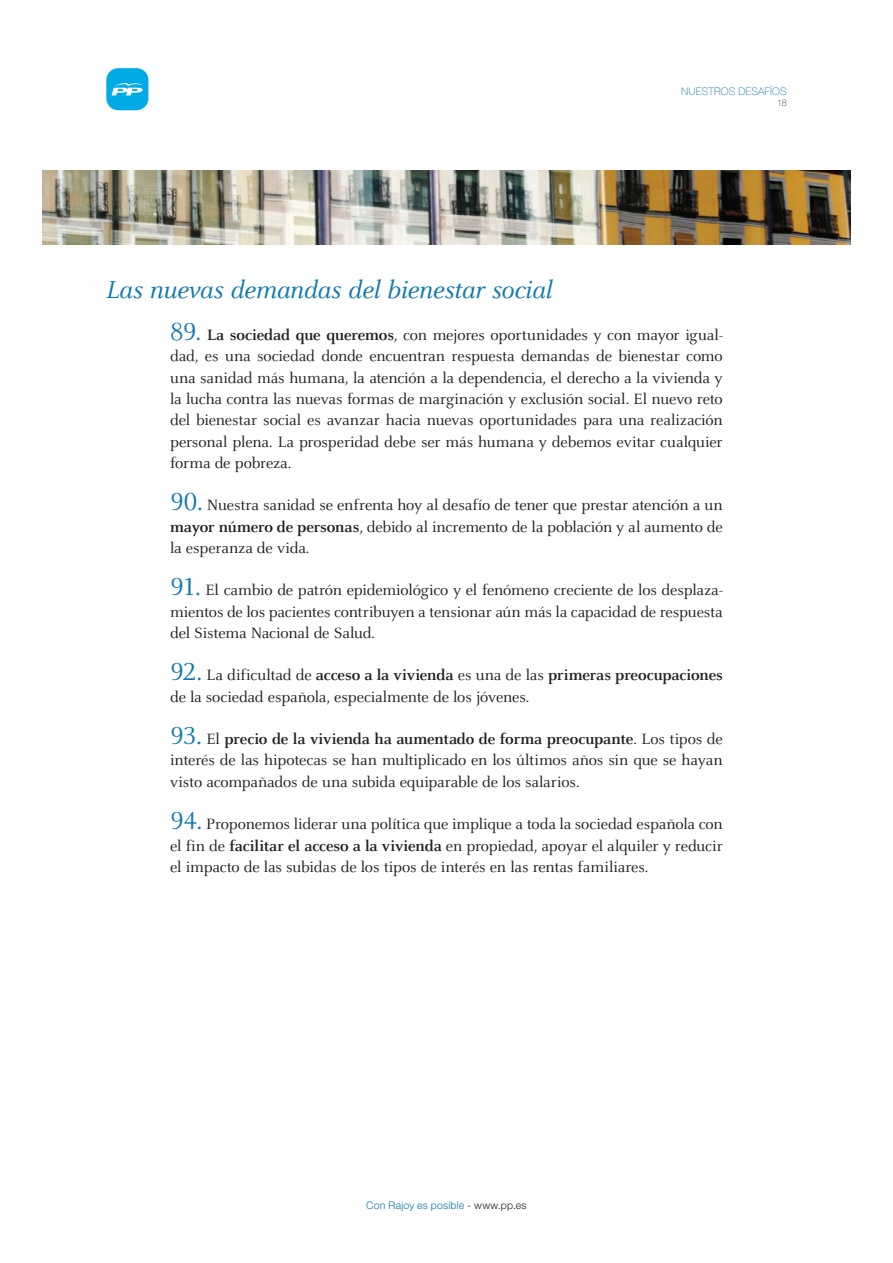
<style>
.page{position:relative;width:893px;height:1263px;background:#fff}
.page>*{position:absolute;margin:0;border:0;box-sizing:border-box;transform-origin:0 0}
.t1{font:italic 27px "Celeste";letter-spacing:-.01em;color:#0e78ad}
.t2{font:16.5px/21.3px "Celeste";letter-spacing:-.01em;color:#231f20;text-align:justify}
.t3{font:300 10.5px "Helvetica Neue";letter-spacing:.02em;color:#0e78ad}
.t4{font:100 10.5px "Helvetica Neue";letter-spacing:.02em;color:#0e78ad}
.t5{font:100 9px "Helvetica Neue";color:#231f20}
.s1{font-family:"Celeste Caps";font-size:27px;color:#0e78ad}
.s2{font-weight:700}
.s3{color:#231f20}
</style>
<div class="page">
<div style="left:106px;top:68px;width:42px;height:42px;background:#00aae5;border-radius:12px"></div>
<svg style="left:112px;top:82px;width:31px;height:13px"></svg>
<img style="left:43px;top:170px;width:807px;height:74px">
<p class="t4" style="left:681px;top:85px;width:107px">NUESTROS DESAFÍOS</p>
<p class="t5" style="left:777px;top:98px;width:11px">18</p>
<p class="t1" style="left:106px;top:275px;width:448px">Las nuevas demandas del bienestar social</p>
<p class="t2" style="left:170px;top:325px;width:554px"><span class="s1">89.</span> <span class="s2">La sociedad que queremos</span>, con mejores oportunidades y con mayor igual&shy;dad, es una sociedad donde encuentran respuesta demandas de bienestar como una sanidad más humana, la atención a la dependencia, el derecho a la vivienda y la lucha contra las nuevas formas de marginación y exclusión social. El nuevo reto del bienestar social es avanzar hacia nuevas oportunidades para una realización personal plena. La prosperidad debe ser más humana y debemos evitar cualquier forma de pobreza.</p>
<p class="t2" style="left:170px;top:495px;width:554px"><span class="s1">90.</span> Nuestra sanidad se enfrenta hoy al desafío de tener que prestar atención a un <span class="s2">mayor número de personas</span>, debido al incremento de la población y al aumento de la esperanza de vida.</p>
<p class="t2" style="left:170px;top:580px;width:554px"><span class="s1">91.</span> El cambio de patrón epidemiológico y el fenómeno creciente de los desplaza&shy;mientos de los pacientes contribuyen a tensionar aún más la capacidad de respuesta del Sistema Nacional de Salud.</p>
<p class="t2" style="left:170px;top:665px;width:554px"><span class="s1">92.</span> La dificultad de <span class="s2">acceso a la vivienda</span> es una de las <span class="s2">primeras preocupaciones </span>de la sociedad española, especialmente de los jóvenes.</p>
<p class="t2" style="left:170px;top:729px;width:554px"><span class="s1">93.</span> El <span class="s2">precio de la vivienda ha aumentado de forma preocupante</span>. Los tipos de interés de las hipotecas se han multiplicado en los últimos años sin que se hayan visto acompañados de una subida equiparable de los salarios.</p>
<p class="t2" style="left:170px;top:814px;width:554px"><span class="s1">94.</span> Proponemos liderar una política que implique a toda la sociedad española con el fin de <span class="s2">facilitar el acceso a la vivienda</span> en propiedad, apoyar el alquiler y reducir el impacto de las subidas de los tipos de interés en las rentas familiares.</p>
<p class="t3" style="left:366px;top:1199px;width:162px">Con Rajoy es posible <span class="s3">- www.pp.es</span></p>
</div>
